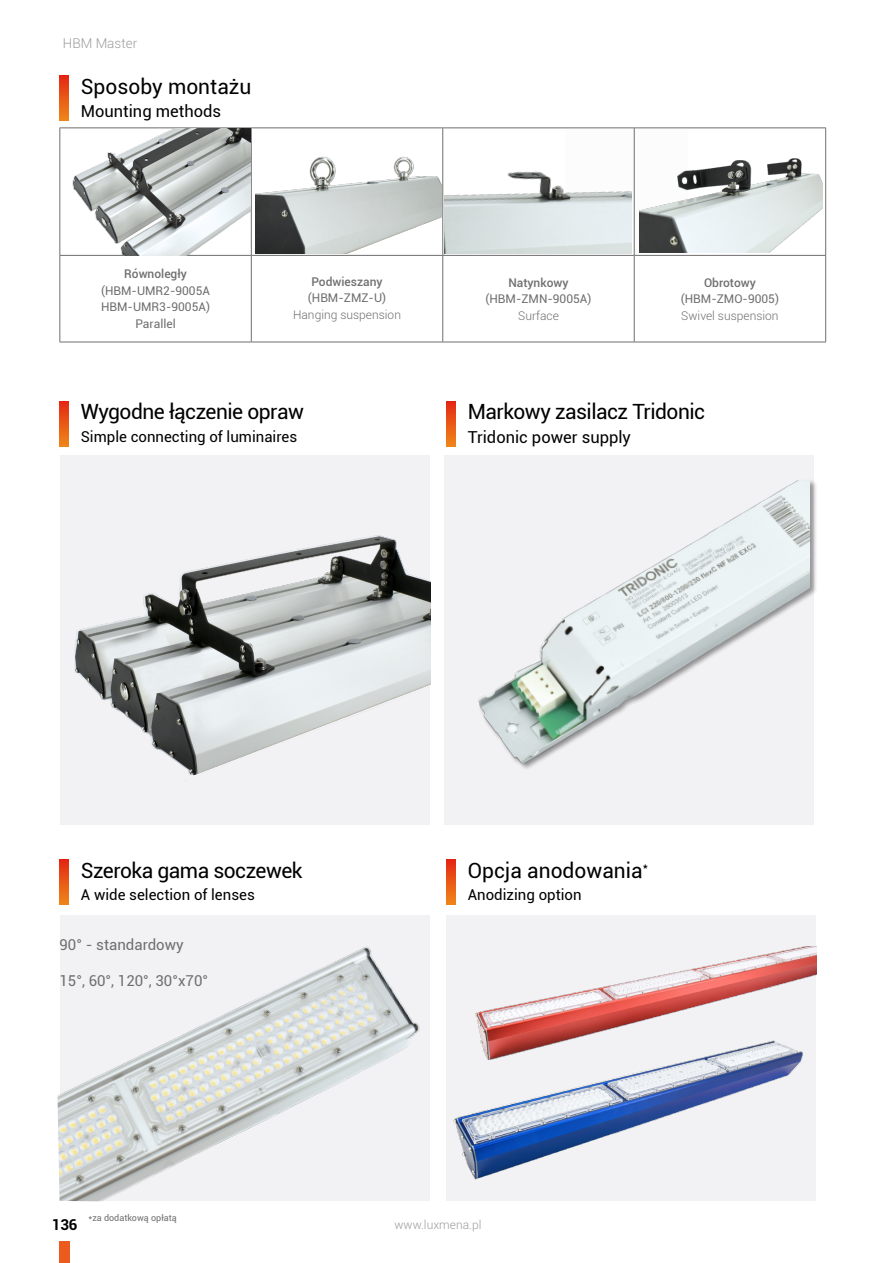
<style>
.page{position:relative;width:893px;height:1263px;background:#fff}
.page>*{position:absolute;margin:0;border:0;box-sizing:border-box;transform-origin:0 0}
.t1{font:21px "Roboto";letter-spacing:-.025em;color:#000}
.t2{font:21px "Roboto";color:#000}
.t3{font:16.5px "Roboto";color:#000}
.t4{font:15px "Roboto";color:#000}
.t5{font:15px "Roboto";color:#706f6f}
.t6{font:700 15px "Roboto";color:#000}
.t7{font:300 13.5px "Roboto";color:#9d9d9c}
.t8{font:12px/16.5px "Roboto";color:#706f6f;text-align:center}
.t9{font:300 12px "Roboto";color:#706f6f}
.t10{font:500 12px "Roboto";color:#706f6f}
.t11{font:300 12px "Roboto";color:#9d9d9c}
.t12{font:9px "Roboto";color:#706f6f}
</style>
<div class="page">
<div style="left:60px;top:1242px;width:10px;height:21px;background:#eb5b1d"></div>
<div style="left:60px;top:455px;width:369px;height:370px;background:#f2f2f4"></div>
<div style="left:444px;top:455px;width:370px;height:370px;background:#f2f2f4"></div>
<div style="left:566px;top:129px;width:122px;height:124px;background:linear-gradient(to bottom,#fcfcfc,#fcfcfc)"></div>
<hr style="left:60px;top:128px;width:191px;height:1px;background:#706f6f">
<hr style="left:251px;top:128px;width:192px;height:1px;background:#706f6f">
<hr style="left:251px;top:128px;width:1px;height:127px;background:#706f6f">
<hr style="left:443px;top:128px;width:191px;height:1px;background:#706f6f">
<hr style="left:442px;top:128px;width:1px;height:127px;background:#706f6f">
<hr style="left:634px;top:128px;width:192px;height:1px;background:#706f6f">
<hr style="left:634px;top:128px;width:1px;height:127px;background:#706f6f">
<hr style="left:825px;top:128px;width:1px;height:127px;background:#706f6f">
<hr style="left:60px;top:255px;width:191px;height:1px;background:#706f6f">
<hr style="left:60px;top:256px;width:1px;height:86px;background:#706f6f">
<hr style="left:251px;top:255px;width:192px;height:1px;background:#706f6f">
<hr style="left:251px;top:256px;width:1px;height:86px;background:#706f6f">
<hr style="left:443px;top:255px;width:191px;height:1px;background:#706f6f">
<hr style="left:442px;top:256px;width:1px;height:86px;background:#706f6f">
<hr style="left:634px;top:255px;width:192px;height:1px;background:#706f6f">
<hr style="left:634px;top:256px;width:1px;height:86px;background:#706f6f">
<hr style="left:825px;top:256px;width:1px;height:86px;background:#706f6f">
<hr style="left:60px;top:342px;width:191px;height:1px;background:#706f6f">
<hr style="left:251px;top:342px;width:192px;height:1px;background:#706f6f">
<hr style="left:443px;top:342px;width:191px;height:1px;background:#706f6f">
<hr style="left:634px;top:342px;width:192px;height:1px;background:#706f6f">
<img style="left:60px;top:128px;width:190px;height:127px">
<div style="left:446px;top:915px;width:370px;height:285px;background:#f2f2f4"></div>
<div style="left:60px;top:915px;width:369px;height:285px;background:#f2f2f4"></div>
<svg style="left:60px;top:76px;width:8px;height:44px"></svg>
<svg style="left:60px;top:860px;width:8px;height:44px"></svg>
<svg style="left:446px;top:860px;width:9px;height:44px"></svg>
<svg style="left:60px;top:401px;width:8px;height:45px"></svg>
<svg style="left:446px;top:401px;width:9px;height:45px"></svg>
<img style="left:445px;top:130px;width:186px;height:123px">
<div style="left:478px;top:479px;width:340px;height:292px;background:#000;opacity:.4"></div>
<img style="left:478px;top:479px;width:332px;height:292px">
<img style="left:57px;top:929px;width:373px;height:272px">
<img style="left:453px;top:1074px;width:337px;height:106px">
<img style="left:475px;top:946px;width:341px;height:128px">
<img style="left:74px;top:477px;width:357px;height:348px">
<img style="left:639px;top:130px;width:184px;height:122px">
<img style="left:256px;top:156px;width:185px;height:97px">
<p class="t7" style="left:63px;top:33px;width:76px">HBM Master</p>
<h1 class="t2" style="left:81px;top:71px;width:172px">Sposoby montażu</h1>
<h2 class="t3" style="left:81px;top:100px;width:142px">Mounting methods</h2>
<p class="t10" style="left:124px;top:266px;width:64px">Równoległy</p>
<p class="t8" style="left:101px;top:282px;width:110px">(HBM-UMR2-9005A<br>HBM-UMR3-9005A)<br>Parallel</p>
<p class="t10" style="left:311px;top:273px;width:73px">Podwieszany</p>
<p class="t8" style="left:308px;top:289px;width:80px">(HBM-ZMZ-U)</p>
<p class="t9" style="left:293px;top:306px;width:109px">Hanging suspension</p>
<p class="t10" style="left:508px;top:274px;width:62px">Natynkowy</p>
<p class="t8" style="left:485px;top:290px;width:107px">(HBM-ZMN-9005A)</p>
<p class="t9" style="left:518px;top:307px;width:42px">Surface</p>
<p class="t10" style="left:704px;top:274px;width:53px">Obrotowy</p>
<p class="t8" style="left:681px;top:290px;width:100px">(HBM-ZMO-9005)</p>
<p class="t9" style="left:681px;top:307px;width:99px">Swivel suspension</p>
<h1 class="t1" style="left:81px;top:397px;width:225px">Wygodne łączenie opraw</h1>
<h1 class="t1" style="left:468px;top:397px;width:239px">Markowy zasilacz Tridonic</h1>
<p class="t4" style="left:81px;top:426px;width:218px">Simple connecting of luminaires</p>
<h2 class="t3" style="left:468px;top:425px;width:165px">Tridonic power supply</h2>
<h1 class="t1" style="left:81px;top:855px;width:223px">Szeroka gama soczewek</h1>
<p class="t4" style="left:81px;top:884px;width:176px">A wide selection of lenses</p>
<p class="t4" style="left:468px;top:884px;width:115px">Anodizing option</p>
<h1 class="t2" style="left:468px;top:855px;width:182px">Opcja anodowania<sup>*</sup></h1>
<p class="t5" style="left:60px;top:934px;width:126px">90° - standardowy</p>
<p class="t5" style="left:60px;top:970px;width:150px">15°, 60°, 120°, 30°x70°</p>
<p class="t12" style="left:88px;top:1212px;width:90px">*za dodatkową opłatą</p>
<p class="t6" style="left:52px;top:1214px;width:27px">136</p>
<p class="t11" style="left:395px;top:1216px;width:88px">www.luxmena.pl</p>
</div>
